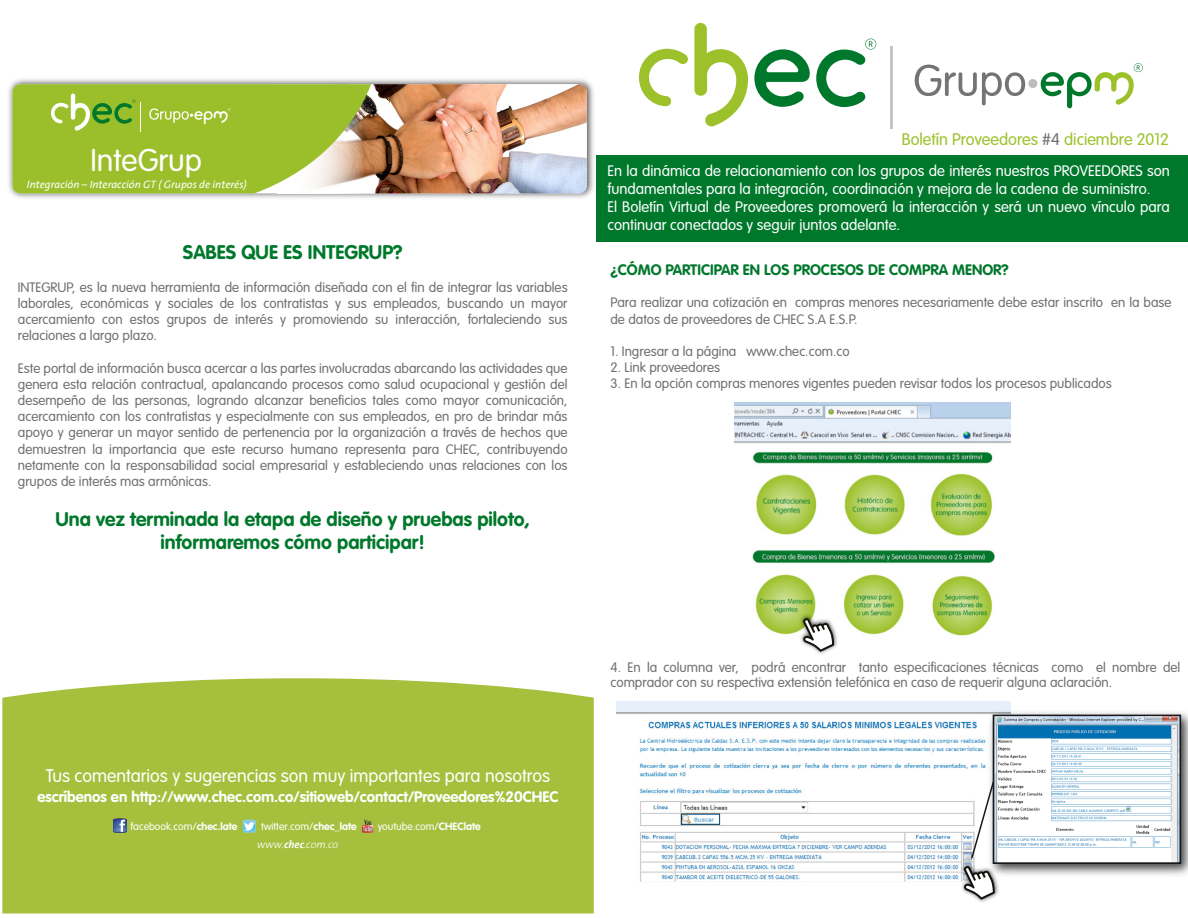
<style>
.page{position:relative;width:1188px;height:918px;background:#fff}
.page>*{position:absolute;margin:0;border:0;box-sizing:border-box;transform-origin:0 0}
.t1{font:300 30.9px "VAG Rounded Std";color:#fff}
.t2{font:700 19.5px/23.4px "VAG Rounded Std";color:#00782c;text-align:center}
.t3{font:300 18px "VAG Rounded Std";color:#fff}
.t4{font:300 16.5px "VAG Rounded Std";color:#9cc12a}
.t5{font:300 15px/18px "VAG Rounded Std";color:#fff}
.t6{font:700 15px "VAG Rounded Std";color:#fff}
.t7{font:700 15px "VAG Rounded Std";color:#00782c}
.t8{font:300 13.5px/16.2px "VAG Rounded Std";color:#6f7072}
.t9{font:italic 10.8px "The Sans 5";color:#fff}
.t10{font:italic 300 10.8px "The Sans 3";color:#fff}
.t11{font:300 10.5px "VAG Rounded Std";color:#fff}
.s1{color:#6f7072}
.s2{font-family:"The Sans 7";font-weight:700}
.s3{font-weight:700}
</style>
<div class="page">
<img style="left:734px;top:403px;width:277px;height:209px">
<div style="left:596px;top:155px;width:592px;height:86px;background:#00782c"></div>
<div style="left:2px;top:678px;width:306px;height:235px;background:#a6c03e"></div>
<hr style="left:890px;top:46px;width:2px;height:83px;background:#c5c5c7">
<svg style="left:915px;top:65px;width:110px;height:40px"></svg>
<svg style="left:1041px;top:63px;width:102px;height:45px"></svg>
<div style="left:1028px;top:79px;width:9px;height:9px;background:#bcbdbe;border-radius:50%"></div>
<svg style="left:639px;top:23px;width:237px;height:104px"></svg>
<img style="left:308px;top:612px;width:684px;height:302px">
<svg style="left:803px;top:618px;width:31px;height:34px"></svg>
<svg style="left:113px;top:819px;width:14px;height:13px"></svg>
<svg style="left:362px;top:820px;width:11px;height:13px"></svg>
<svg style="left:243px;top:820px;width:13px;height:13px"></svg>
<img style="left:984px;top:693px;width:204px;height:182px">
<svg style="left:964px;top:715px;width:216px;height:185px"></svg>
<img style="left:8px;top:79px;width:607px;height:163px">
<img style="left:374px;top:84px;width:213px;height:109px">
<svg style="left:12px;top:84px;width:362px;height:109px;background:#a2c040"></svg>
<h1 class="t1" style="left:91px;top:143px;width:113px">InteGrup</h1>
<p class="t9" style="left:27px;top:175px;width:221px">Integración – Interacción GT ( Grupos de interés)</p>
<h2 class="t2" style="left:183px;top:241px;width:221px">SABES QUE ES INTEGRUP?</h2>
<p class="t8" style="left:18px;top:279px;width:551px;text-align:justify">INTEGRUP, es la nueva herramienta de información diseñada con el fin de integrar las variables laborales, económicas y sociales de los contratistas y sus empleados, buscando un mayor acercamiento con estos grupos de interés y promoviendo su interacción, fortaleciendo sus relaciones a largo plazo.</p>
<p class="t8" style="left:18px;top:360px;width:551px;text-align:justify">Este portal de información busca acercar a las partes involucradas abarcando las actividades que genera esta relación contractual, apalancando procesos como salud ocupacional y gestión del desempeño de las personas, logrando alcanzar beneficios tales como mayor comunicación, acercamiento con los contratistas y especialmente con sus empleados, en pro de brindar más apoyo y generar un mayor sentido de pertenencia por la organización a través de hechos que demuestren la importancia que este recurso humano representa para CHEC, contribuyendo netamente con la responsabilidad social empresarial y estableciendo unas relaciones con los grupos de interés mas armónicas.</p>
<h2 class="t2" style="left:56px;top:508px;width:476px">Una vez terminada la etapa de diseño y pruebas piloto, informaremos cómo participar!</h2>
<p class="t4" style="left:902px;top:130px;width:269px">Boletín Proveedores <span class="s1">#4</span> diciembre 2012</p>
<p class="t5" style="left:607px;top:162px;width:564px">En la dinámica de relacionamiento con los grupos de interés nuestros PROVEEDORES son fundamentales para la integración, coordinación y mejora de la cadena de suministro.<br>El Boletín Virtual de Proveedores promoverá la interacción y será un nuevo vínculo para continuar conectados y seguir juntos adelante.</p>
<p class="t7" style="left:610px;top:261px;width:400px">¿CÓMO PARTICIPAR EN LOS PROCESOS DE COMPRA MENOR?</p>
<p class="t8" style="left:610px;top:295px;width:563px">Para realizar una cotización en compras menores necesariamente debe estar inscrito en la base de datos de proveedores de CHEC S.A E.S.P.</p>
<p class="t8" style="left:610px;top:344px;width:241px">1. Ingresar a la página www.chec.com.co</p>
<p class="t8" style="left:610px;top:360px;width:111px">2. Link proveedores</p>
<p class="t8" style="left:610px;top:376px;width:503px">3. En la opción compras menores vigentes pueden revisar todos los procesos publicados</p>
<h3 class="t3" style="left:46px;top:765px;width:506px">Tus comentarios y sugerencias son muy importantes para nosotros</h3>
<p class="t6" style="left:38px;top:788px;width:523px">escríbenos en http://www.chec.com.co/sitioweb/contact/Proveedores%20CHEC</p>
<p class="t10" style="left:257px;top:836px;width:83px">www.<span class="s2">chec</span>.com.co</p>
<p class="t11" style="left:131px;top:820px;width:108px">facebook.com/<span class="s3">chec.late</span></p>
<p class="t11" style="left:261px;top:820px;width:97px">twitter.com/<span class="s3">chec_late</span></p>
<p class="t11" style="left:378px;top:820px;width:105px">youtube.com/<span class="s3">CHEClate</span></p>
<p class="t8" style="left:610px;top:660px;width:571px;line-height:15px">4. En la columna ver, podrá encontrar tanto especificaciones técnicas como el nombre del comprador con su respectiva extensión telefónica en caso de requerir alguna aclaración.</p>
</div>
